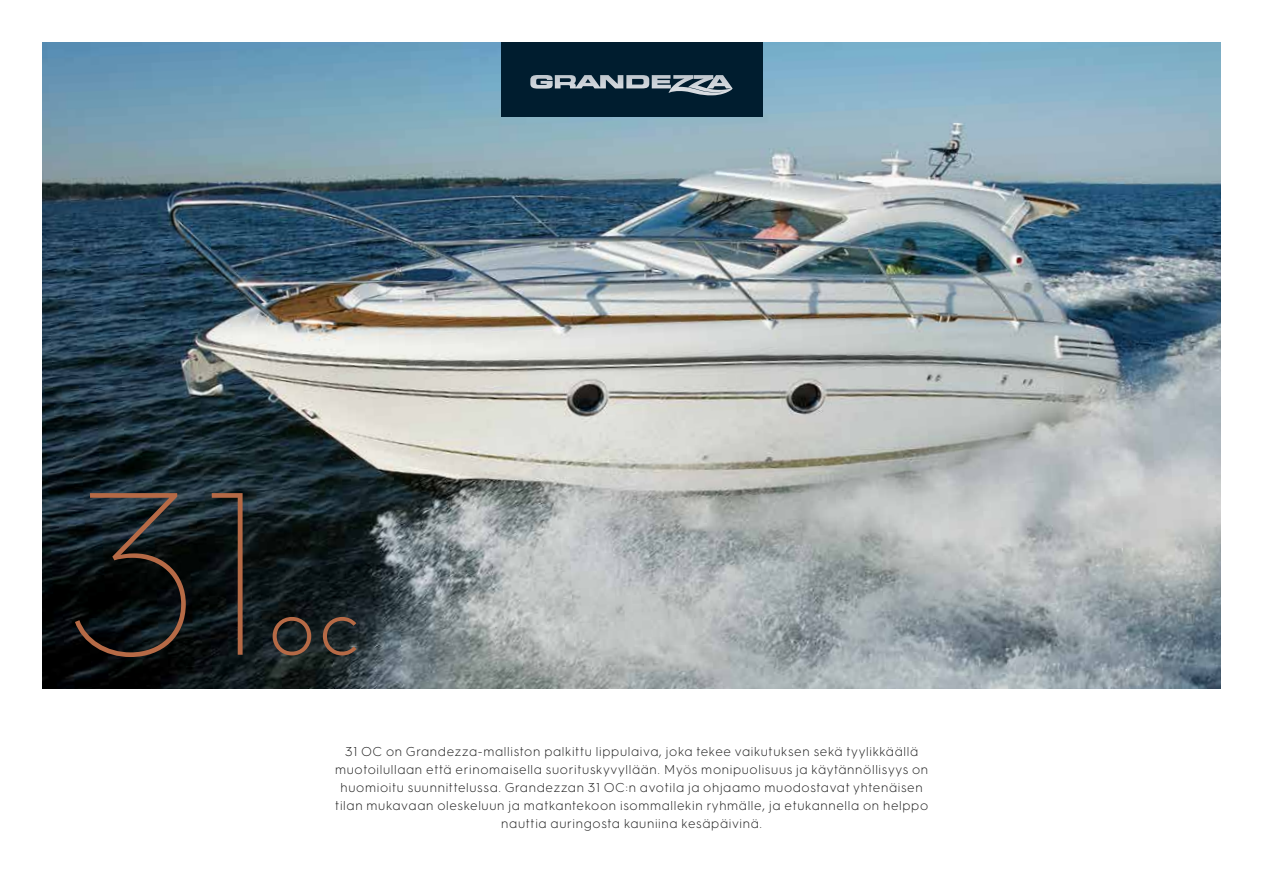
<style>
.page{position:relative;width:1263px;height:893px;background:#fff}
.page>*{position:absolute;margin:0;border:0;box-sizing:border-box;transform-origin:0 0}
.t1{font:100 231.75px "Hurme Geometric Sans 3";color:#b66a46}
.t2{font:53.25px "Hurme Geometric Sans 3";color:#b66a46}
.t3{font:300 12.9px/18px "Hurme Geometric Sans 3";letter-spacing:.05em;color:#212121;text-align:center}
</style>
<div class="page">
<img style="left:43px;top:43px;width:1177px;height:646px">
<div style="left:501px;top:43px;width:261px;height:74px;background:#001d2f"></div>
<svg style="left:530px;top:75px;width:203px;height:21px"></svg>
<h1 class="t1" style="left:67px;top:423px;width:202px">31</h1>
<h2 class="t2" style="left:269px;top:599px;width:91px">OC</h2>
<p class="t3" style="left:335px;top:742px;width:595px">31 OC on Grandezza-malliston palkittu lippulaiva, joka tekee vaikutuksen sekä tyylikkäällä muotoilullaan että erinomaisella suorituskyvyllään. Myös monipuolisuus ja käytännöllisyys on huomioitu suunnittelussa. Grandezzan 31 OC:n avotila ja ohjaamo muodostavat yhtenäisen tilan mukavaan oleskeluun ja matkantekoon isommallekin ryhmälle, ja etukannella on helppo nauttia auringosta kauniina kesäpäivinä.</p>
</div>
